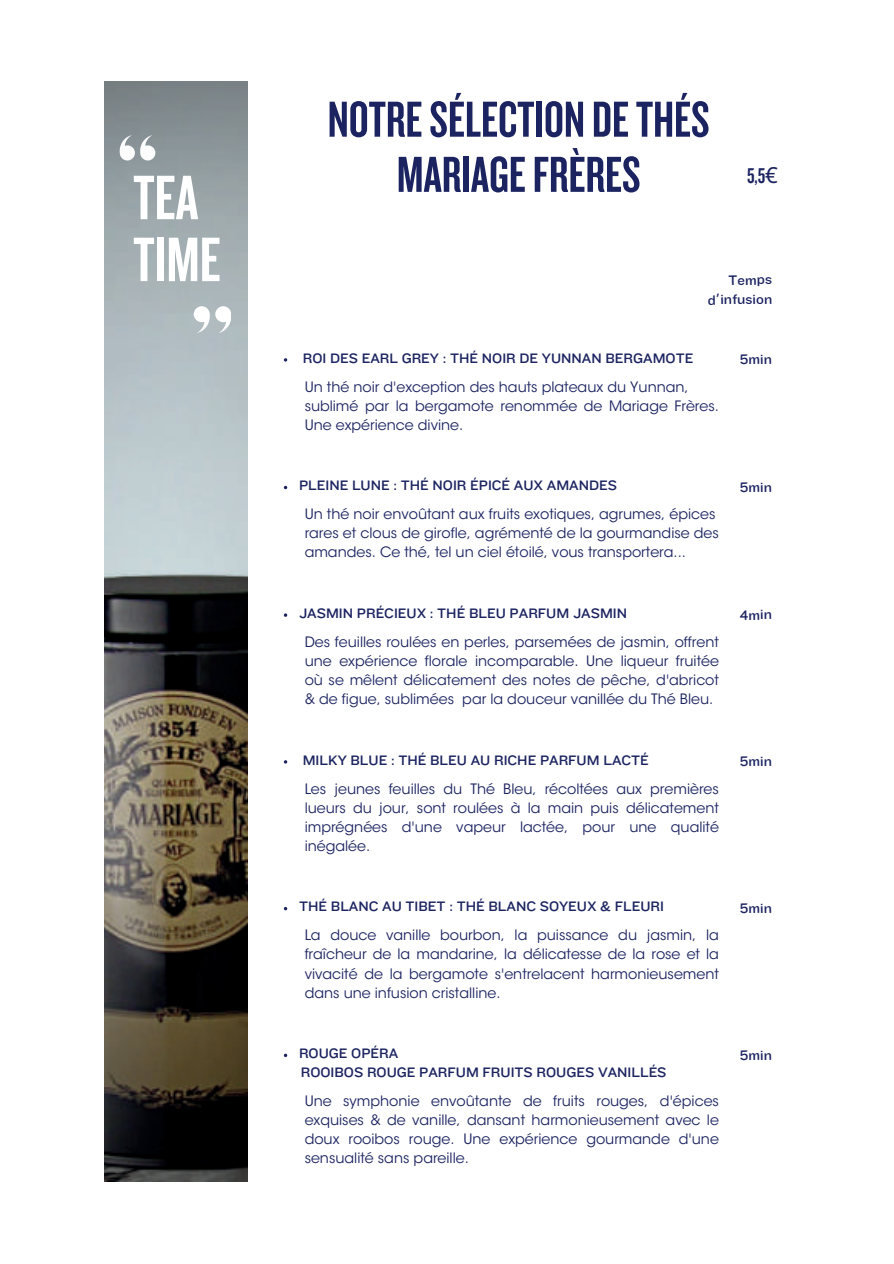
<style>
.page{position:relative;width:894px;height:1264px;background:#fff}
.page>*{position:absolute;margin:0;border:0;box-sizing:border-box;transform-origin:0 0}
.t1{font:65.25px/61.9px "Knockout HTF48 Featherweight";color:#fff}
.t2{font:52.5px/55.2px "Knockout HTF48 Featherweight";color:#1b2360;text-align:center}
.t3{font:22.2px "Knockout HTF48 Featherweight";color:#1b2360}
.t4{font:14.25px/19.2px "ITC Avant Garde Std";color:#1b2360;text-align:justify}
.t5{font:14.25px/19.2px "Knockout HTF32 Junior Cruiserwt";color:#1b2360}
.s1{font-family:"Noto Sans"}
.s2{font-family:"Noto Sans Gurmukhi"}
</style>
<div class="page">
<img style="left:104px;top:81px;width:143px;height:1100px">
<svg style="left:284px;top:613px;width:3px;height:4px"></svg>
<svg style="left:284px;top:1053px;width:3px;height:4px"></svg>
<svg style="left:120px;top:135px;width:35px;height:25px"></svg>
<svg style="left:194px;top:306px;width:37px;height:27px"></svg>
<h2 class="t2" style="left:327px;top:93px;width:383px">NOTRE SÉLECTION DE THÉS<br>MARIAGE FRÈRES</h2>
<h1 class="t1" style="left:133px;top:168px;width:89px">TEA<br>TIME</h1>
<h3 class="t3" style="left:746px;top:165px;width:32px">5,5<span class="s1">€</span></h3>
<p class="t5" style="left:707px;top:271px;width:66px;text-align:right;rotate:-1deg">Temps d<span class="s2">’</span>infusion</p>
<p class="t5" style="left:303px;top:348px;width:392px">ROI DES EARL GREY : THÉ NOIR DE YUNNAN BERGAMOTE</p>
<p class="t5" style="left:739px;top:350px;width:34px;rotate:-1deg">5min</p>
<p class="t4" style="left:304px;top:377px;width:415px;text-align:left">Un thé noir d'exception des hauts plateaux du Yunnan, sublimé par la bergamote renommée de Mariage Frères.<br>Une expérience divine.</p>
<p class="t5" style="left:299px;top:476px;width:319px">PLEINE LUNE : THÉ NOIR ÉPICÉ AUX AMANDES</p>
<p class="t5" style="left:739px;top:478px;width:34px;rotate:-1deg">5min</p>
<p class="t4" style="left:304px;top:504px;width:415px;text-align:left">Un thé noir envoûtant aux fruits exotiques, agrumes, épices rares et clous de girofle, agrémenté de la gourmandise des amandes. Ce thé, tel un ciel étoilé, vous transportera...</p>
<p class="t5" style="left:299px;top:604px;width:329px">JASMIN PRÉCIEUX : THÉ BLEU PARFUM JASMIN</p>
<p class="t5" style="left:739px;top:605px;width:34px;rotate:-1deg">4min</p>
<p class="t4" style="left:304px;top:632px;width:415px">Des feuilles roulées en perles, parsemées de jasmin, offrent une expérience florale incomparable. Une liqueur fruitée où se mêlent délicatement des notes de pêche, d'abricot &amp; de figue, sublimées par la douceur vanillée du Thé Bleu.</p>
<p class="t5" style="left:303px;top:750px;width:347px">MILKY BLUE : THÉ BLEU AU RICHE PARFUM LACTÉ</p>
<p class="t5" style="left:739px;top:752px;width:34px;rotate:-1deg">5min</p>
<p class="t4" style="left:304px;top:779px;width:415px">Les jeunes feuilles du Thé Bleu, récoltées aux premières lueurs du jour, sont roulées à la main puis délicatement imprégnées d'une vapeur lactée, pour une qualité inégalée.</p>
<p class="t5" style="left:299px;top:897px;width:366px">THÉ BLANC AU TIBET : THÉ BLANC SOYEUX &amp; FLEURI</p>
<p class="t5" style="left:739px;top:899px;width:34px;rotate:-1deg">5min</p>
<p class="t4" style="left:304px;top:925px;width:415px">La douce vanille bourbon, la puissance du jasmin, la fraîcheur de la mandarine, la délicatesse de la rose et la vivacité de la bergamote s'entrelacent harmonieusement dans une infusion cristalline.</p>
<p class="t5" style="left:299px;top:1044px;width:369px">ROUGE OPÉRA<br>ROOIBOS ROUGE PARFUM FRUITS ROUGES VANILLÉS</p>
<p class="t5" style="left:739px;top:1045px;width:34px;rotate:-1deg">5min</p>
<p class="t4" style="left:304px;top:1091px;width:415px">Une symphonie envoûtante de fruits rouges, d'épices exquises &amp; de vanille, dansant harmonieusement avec le doux rooibos rouge. Une expérience gourmande d'une sensualité sans pareille.</p>
</div>
